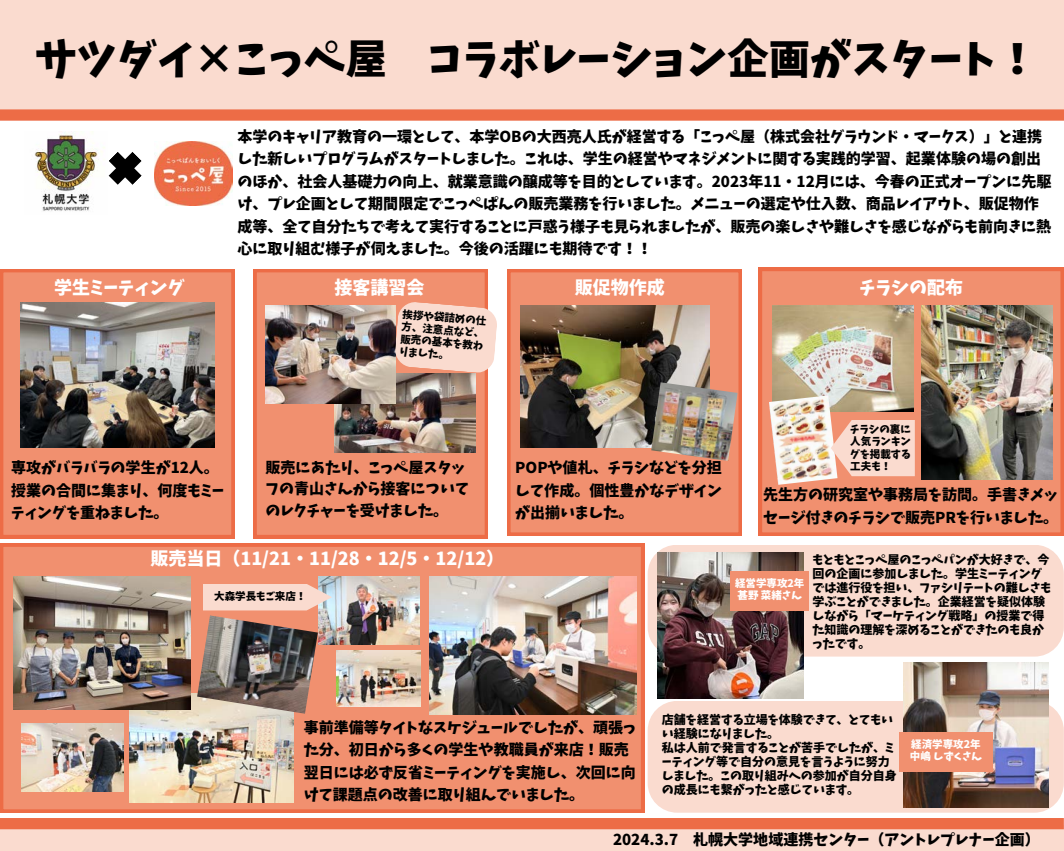
<style>
.page{position:relative;width:1064px;height:851px;background:#fff}
.page>*{position:absolute;margin:0;border:0;box-sizing:border-box;transform-origin:0 0}
.t1{font:41.25px "Keifont";color:#000}
.t2{font:18px "Keifont";color:#fff}
.t3{font:15px/22.5px "Keifont";color:#000}
.t4{font:12px/14px "Keifont";color:#000}
.t5{font:10.5px/12.5px "Keifont";color:#000;text-align:justify}
.t6{font:10.5px "Keifont";color:#fff}
</style>
<div class="page">
<div style="left:0;top:0;width:1063px;height:850px;background:#fadbcf"></div>
<div style="left:0;top:115px;width:1063px;height:709px;background:#fff"></div>
<div style="left:0;top:109px;width:1063px;height:12px;background:#ed6c46"></div>
<svg style="left:644px;top:693px;width:33px;height:10px"></svg>
<svg style="left:0;top:269px;width:234px;height:269px"></svg>
<svg style="left:758px;top:268px;width:305px;height:267px"></svg>
<svg style="left:0;top:543px;width:644px;height:269px"></svg>
<svg style="left:253px;top:269px;width:234px;height:269px"></svg>
<img style="left:154px;top:141px;width:79px;height:64px">
<div style="left:0;top:818px;width:1063px;height:11px;background:#ed6c46"></div>
<img style="left:34px;top:131px;width:71px;height:80px">
<svg style="left:108px;top:152px;width:34px;height:33px"></svg>
<img style="left:21px;top:302px;width:193px;height:145px">
<img style="left:334px;top:373px;width:142px;height:79px">
<img style="left:265px;top:305px;width:131px;height:98px">
<img style="left:921px;top:305px;width:130px;height:175px">
<img style="left:772px;top:305px;width:141px;height:106px">
<img style="left:429px;top:576px;width:207px;height:139px">
<img style="left:130px;top:693px;width:163px;height:109px">
<img style="left:197px;top:615px;width:121px;height:98px">
<img style="left:318px;top:576px;width:101px;height:68px">
<svg style="left:203px;top:584px;width:129px;height:26px"></svg>
<img style="left:22px;top:723px;width:101px;height:68px">
<img style="left:14px;top:576px;width:176px;height:133px">
<img style="left:336px;top:650px;width:84px;height:56px">
<img style="left:768px;top:395px;width:69px;height:90px">
<svg style="left:830px;top:420px;width:84px;height:56px"></svg>
<svg style="left:507px;top:269px;width:234px;height:266px"></svg>
<svg style="left:394px;top:301px;width:103px;height:72px"></svg>
<img style="left:520px;top:305px;width:189px;height:142px">
<img style="left:651px;top:382px;width:86px;height:79px">
<div style="left:647px;top:701px;width:416px;height:111px;background:#fadbcf;border-radius:30px"></div>
<img style="left:903px;top:662px;width:145px;height:145px">
<div style="left:647px;top:544px;width:416px;height:112px;background:#fadbcf;border-radius:29px"></div>
<img style="left:657px;top:552px;width:146px;height:146px">
<div style="left:730px;top:571px;width:78px;height:39px;background:#f1906f"></div>
<div style="left:898px;top:732px;width:94px;height:39px;background:#f1906f"></div>
<p class="t1" style="left:35px;top:38px;width:1004px">サツダイ×こっぺ屋　コラボレーション企画がスタート！</p>
<p class="t2" style="left:54px;top:278px;width:132px">学生ミーティング</p>
<p class="t3" style="left:237px;top:125px;width:815px">本学のキャリア教育の一環として、本学OBの大西亮人氏が経営する「こっぺ屋（株式会社グラウンド・マークス）」と連携した新しいプログラムがスタートしました。これは、学生の経営やマネジメントに関する実践的学習、起業体験の場の創出のほか、社会人基礎力の向上、就業意識の醸成等を目的としています。2023年11・12月には、今春の正式オープンに先駆け、プレ企画として期間限定でこっぺぱんの販売業務を行いました。メニューの選定や仕入数、商品レイアウト、販促物作成等、全て自分たちで考えて実行することに戸惑う様子も見られましたが、販売の楽しさや難しさを感じながらも前向きに熱心に取り組む様子が伺えました。今後の活躍にも期待です！！</p>
<p class="t2" style="left:334px;top:278px;width:91px">接客講習会</p>
<h2 class="t5" style="left:403px;top:308px;width:85px;rotate:5deg">挨拶や袋詰めの仕方、注意点など、販売の基本を教わりました。</h2>
<p class="t2" style="left:574px;top:278px;width:91px">販促物作成</p>
<p class="t2" style="left:859px;top:278px;width:105px">チラシの配布</p>
<p class="t3" style="left:11px;top:456px;width:215px">専攻がバラバラの学生が12人。授業の合間に集まり、何度もミーティングを重ねました。</p>
<p class="t3" style="left:265px;top:457px;width:205px;line-height:21.3px">販売にあたり、こっぺ屋スタッフの青山さんから接客についてのレクチャーを受けました。</p>
<p class="t3" style="left:515px;top:456px;width:208px;text-align:justify">POPや値札、チラシなどを分担して作成。個性豊かなデザインが出揃いました。</p>
<p class="t5" style="left:850px;top:423px;width:62px">チラシの裏に人気ランキングを掲載する工夫も！</p>
<p class="t3" style="left:763px;top:483px;width:296px">先生方の研究室や事務局を訪問。手書きメッセージ付きのチラシで販売PRを行いました。</p>
<p class="t2" style="left:150px;top:549px;width:355px">販売当日（11/21・11/28・12/5・12/12）</p>
<h2 class="t5" style="left:214px;top:589px;width:94px">大森学長もご来店！</h2>
<h5 class="t3" style="left:304px;top:716px;width:333px">事前準備等タイトなスケジュールでしたが、頑張った分、初日から多くの学生や教職員が来店！販売翌日には必ず反省ミーティングを実施し、次回に向けて課題点の改善に取り組んでいました。</h5>
<h2 class="t6" style="left:734px;top:578px;width:71px">経営学専攻2年</h2>
<p class="t6" style="left:737px;top:590px;width:66px">甚野 菜緒さん</p>
<p class="t4" style="left:812px;top:552px;width:240px">もともとこっぺ屋のこっぺパンが大好きで、今回の企画に参加しました。学生ミーティングでは進行役を担い、ファシリテートの難しさも学ぶことができました。企業経営を疑似体験しながら「マーケティング戦略」の授業で得た知識の理解を深めることができたのも良かったです。</p>
<h5 class="t4" style="left:661px;top:712px;width:236px">店舗を経営する立場を体験できて、とてもいい経験になりました。<br>私は人前で発言することが苦手でしたが、ミーティング等で自分の意見を言うように努力しました。この取り組みへの参加が自分自身の成長にも繋がったと感じています。</h5>
<p class="t6" style="left:911px;top:738px;width:71px">経済学専攻2年</p>
<h3 class="t6" style="left:909px;top:751px;width:74px">中嶋 しずくさん</h3>
<h3 class="t3" style="left:613px;top:828px;width:428px">2024.3.7　札幌大学地域連携センター（アントレプレナー企画）</h3>
</div>
